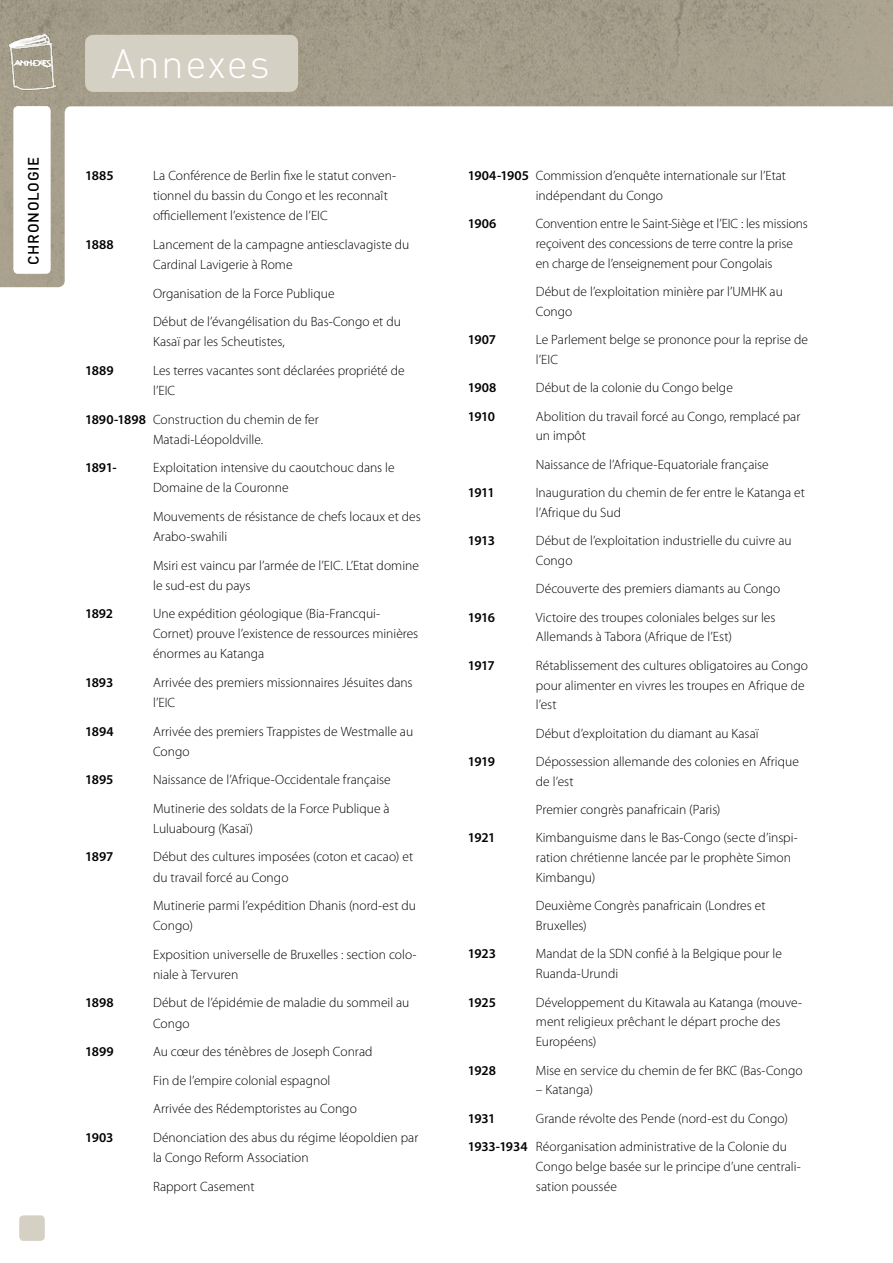
<style>
.page{position:relative;width:893px;height:1263px;background:#fff}
.page>*{position:absolute;margin:0;border:0;box-sizing:border-box;transform-origin:0 0}
.t1{font:300 40.5px "DIN";letter-spacing:.04em;color:#fff}
.t2{font:500 15px "DIN";letter-spacing:.045em;color:#000}
.t3{font:300 13.5px/19.8px "Myriad Pro";color:#000}
.t4{font:600 13.5px "Myriad Pro";letter-spacing:-.03em;color:#000}
.s1{font-weight:600}
.s2{font-weight:300}
</style>
<div class="page">
<img style="left:0;top:0;width:893px;height:287px">
<div style="left:85px;top:35px;width:213px;height:57px;background:#d5d0c4;border-radius:9px"></div>
<div style="left:19px;top:1215px;width:26px;height:26px;background:#d5d0c4;border-radius:4px"></div>
<div style="left:14px;top:106px;width:36px;height:168px;background:#fff;border-radius:4px"></div>
<img style="left:8px;top:34px;width:48px;height:57px">
<p class="t2" style="left:24px;top:265px;width:110px;rotate:-90deg">Chronologie</p>
<h1 class="t1" style="left:111px;top:38px;width:160px">Annexes</h1>
<p class="t4" style="left:85px;top:167px;width:30px">1885</p>
<p class="t3" style="left:153px;top:166px;width:245px">La Conférence de Berlin fixe le statut conven&shy;tionnel du bassin du Congo et les reconnaît officiellement l’existence de l’EIC</p>
<p class="t4" style="left:85px;top:236px;width:30px">1888</p>
<p class="t3" style="left:153px;top:235px;width:258px">Lancement de la campagne antiesclavagiste du<br>Cardinal Lavigerie à Rome</p>
<p class="t3" style="left:153px;top:279px;width:249px;line-height:28.7px">Organisation de la Force Publique<br>Début de l’évangélisation du Bas-Congo et du</p>
<p class="t3" style="left:153px;top:332px;width:133px">Kasaï par les Scheutistes,</p>
<p class="t4" style="left:85px;top:362px;width:30px">1889</p>
<p class="t3" style="left:153px;top:360px;width:253px">Les terres vacantes sont déclarées propriété de l’EIC</p>
<p class="t3" style="left:153px;top:409px;width:167px;text-indent:-68px"><span class="s1">1890-1898</span> Construction du chemin de fer<br>Matadi-Léopoldville.</p>
<p class="t4" style="left:85px;top:459px;width:33px">1891-</p>
<p class="t3" style="left:153px;top:458px;width:243px">Exploitation intensive du caoutchouc dans le<br>Domaine de la Couronne</p>
<p class="t3" style="left:153px;top:506px;width:269px">Mouvements de résistance de chefs locaux et des<br>Arabo-swahili</p>
<p class="t3" style="left:153px;top:555px;width:267px">Msiri est vaincu par l’armée de l’EIC. L’Etat domine le sud-est du pays</p>
<p class="t4" style="left:85px;top:605px;width:30px">1892</p>
<p class="t3" style="left:153px;top:604px;width:267px">Une expédition géologique (Bia-Francqui-<br>Cornet) prouve l’existence de ressources minières énormes au Katanga</p>
<p class="t4" style="left:85px;top:674px;width:30px">1893</p>
<p class="t3" style="left:153px;top:672px;width:261px">Arrivée des premiers missionnaires Jésuites dans l’EIC</p>
<p class="t4" style="left:85px;top:722px;width:30px">1894</p>
<p class="t3" style="left:153px;top:721px;width:262px">Arrivée des premiers Trappistes de Westmalle au<br>Congo</p>
<p class="t4" style="left:85px;top:771px;width:47px">1895 <span class="s2">N</span></p>
<p class="t3" style="left:153px;top:766px;width:239px;line-height:28.7px;text-align:right">aissance de l’Afrique-Occidentale française<br>Mutinerie des soldats de la Force Publique à</p>
<p class="t3" style="left:153px;top:819px;width:102px">Luluabourg (Kasaï)</p>
<p class="t4" style="left:85px;top:848px;width:30px">1897</p>
<p class="t3" style="left:153px;top:847px;width:262px">Début des cultures imposées (coton et cacao) et du travail forcé au Congo</p>
<p class="t3" style="left:153px;top:896px;width:264px">Mutinerie parmi l’expédition Dhanis (nord-est du<br>Congo)</p>
<p class="t3" style="left:153px;top:944px;width:265px">Exposition universelle de Bruxelles : section colo&shy;niale à Tervuren</p>
<p class="t4" style="left:85px;top:994px;width:30px">1898</p>
<p class="t3" style="left:153px;top:993px;width:258px">Début de l’épidémie de maladie du sommeil au<br>Congo</p>
<p class="t4" style="left:85px;top:1043px;width:30px">1899</p>
<p class="t3" style="left:153px;top:1037px;width:221px;line-height:28.7px">Au cœur des ténèbres de Joseph Conrad<br>Fin de l’empire colonial espagnol<br>Arrivée des Rédemptoristes au Congo</p>
<p class="t4" style="left:85px;top:1129px;width:30px">1903</p>
<p class="t3" style="left:153px;top:1127px;width:267px">Dénonciation des abus du régime léopoldien par la Congo Reform Association</p>
<p class="t3" style="left:153px;top:1176px;width:103px">Rapport Casement</p>
<p class="t3" style="left:536px;top:166px;width:252px;text-indent:-68px"><span class="s1">1904-1905</span> Commission d’enquête internationale sur l’Etat indépendant du Congo</p>
<p class="t4" style="left:468px;top:215px;width:30px">1906</p>
<p class="t3" style="left:536px;top:214px;width:274px">Convention entre le Saint-Siège et l’EIC : les missions reçoivent des concessions de terre contre la prise en charge de l’enseignement pour Congolais</p>
<p class="t3" style="left:536px;top:282px;width:249px">Début de l’exploitation minière par l’UMHK au<br>Congo</p>
<p class="t4" style="left:468px;top:331px;width:30px">1907</p>
<p class="t3" style="left:536px;top:330px;width:274px">Le Parlement belge se prononce pour la reprise de l’EIC</p>
<p class="t4" style="left:468px;top:379px;width:30px">1908</p>
<p class="t3" style="left:536px;top:378px;width:199px">Début de la colonie du Congo belge</p>
<p class="t4" style="left:468px;top:407px;width:29px">1910</p>
<p class="t3" style="left:536px;top:406px;width:266px">Abolition du travail forcé au Congo, remplacé par un impôt</p>
<p class="t3" style="left:536px;top:455px;width:234px">Naissance de l’Afrique-Equatoriale française</p>
<p class="t4" style="left:468px;top:484px;width:28px">1911</p>
<p class="t3" style="left:536px;top:483px;width:271px">Inauguration du chemin de fer entre le Katanga et l’Afrique du Sud</p>
<p class="t4" style="left:468px;top:532px;width:29px">1913</p>
<p class="t3" style="left:536px;top:531px;width:257px">Début de l’exploitation industrielle du cuivre au<br>Congo</p>
<p class="t3" style="left:536px;top:579px;width:246px">Découverte des premiers diamants au Congo</p>
<p class="t4" style="left:468px;top:608px;width:29px">1916</p>
<p class="t3" style="left:536px;top:607px;width:241px">Victoire des troupes coloniales belges sur les<br>Allemands à Tabora (Afrique de l’Est)</p>
<p class="t4" style="left:468px;top:657px;width:29px">1917</p>
<p class="t3" style="left:536px;top:655px;width:274px">Rétablissement des cultures obligatoires au Congo pour alimenter en vivres les troupes en Afrique de l’est</p>
<p class="t3" style="left:536px;top:723px;width:224px">Début d’exploitation du diamant au Kasaï</p>
<p class="t4" style="left:468px;top:753px;width:29px">1919</p>
<p class="t3" style="left:536px;top:752px;width:264px">Dépossession allemande des colonies en Afrique de l’est</p>
<p class="t3" style="left:536px;top:800px;width:186px">Premier congrès panafricain (Paris)</p>
<p class="t4" style="left:468px;top:829px;width:29px">1921</p>
<p class="t3" style="left:536px;top:828px;width:263px">Kimbanguisme dans le Bas-Congo (secte d’inspi&shy;ration chrétienne lancée par le prophète Simon<br>Kimbangu)</p>
<p class="t3" style="left:536px;top:896px;width:231px">Deuxième Congrès panafricain (Londres et<br>Bruxelles)</p>
<p class="t4" style="left:468px;top:945px;width:30px">1923</p>
<p class="t3" style="left:536px;top:944px;width:248px">Mandat de la SDN confié à la Belgique pour le<br>Ruanda-Urundi</p>
<p class="t4" style="left:468px;top:993px;width:30px">1925</p>
<p class="t3" style="left:536px;top:992px;width:268px">Développement du Kitawala au Katanga (mouve&shy;ment religieux prêchant le départ proche des<br>Européens)</p>
<p class="t4" style="left:468px;top:1061px;width:30px">1928</p>
<p class="t3" style="left:536px;top:1060px;width:268px">Mise en service du chemin de fer BKC (Bas-Congo</p>
<p class="t3" style="left:536px;top:1080px;width:59px">– Katanga)</p>
<p class="t4" style="left:468px;top:1109px;width:29px">1931</p>
<p class="t3" style="left:468px;top:1104px;width:322px;line-height:28.3px;text-align:right">Grande révolte des Pende (nord-est du Congo)<br><span class="s1">1933-1934</span> Réorganisation administrative de la Colonie du</p>
<p class="t3" style="left:536px;top:1156px;width:266px">Congo belge basée sur le principe d’une centrali&shy;sation poussée</p>
</div>
